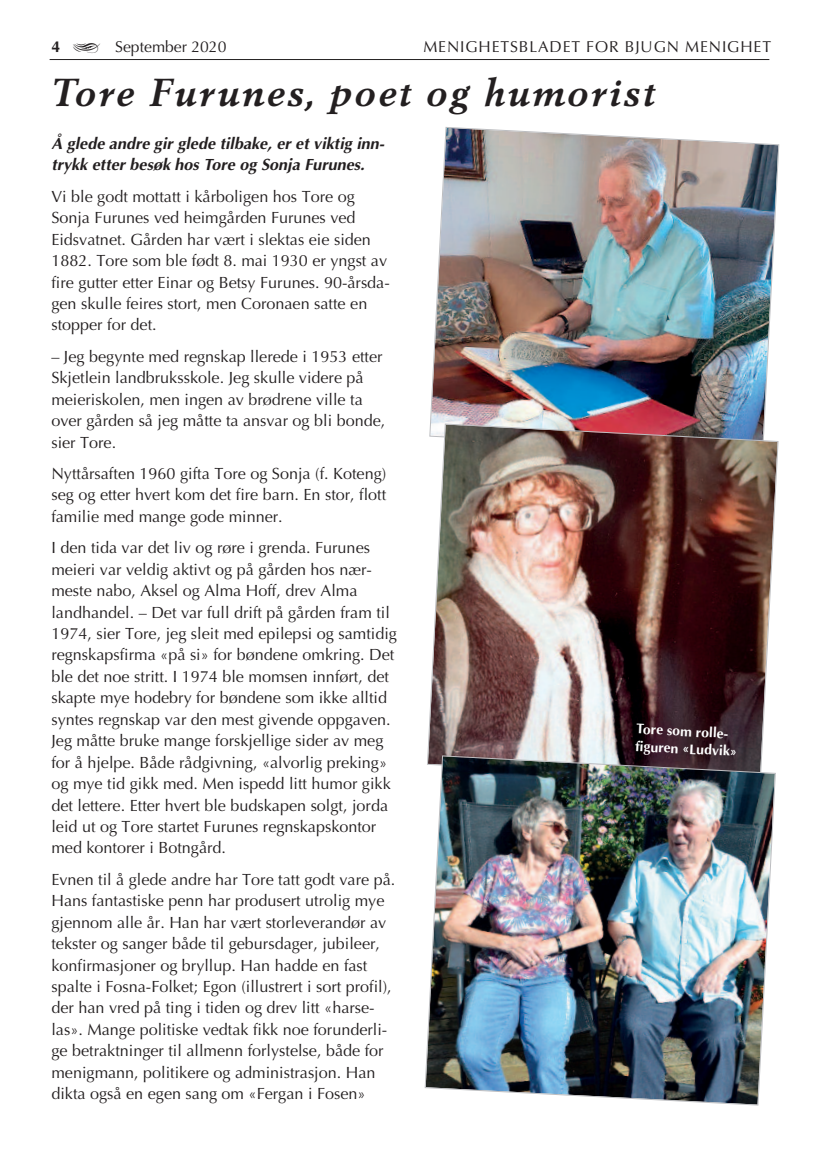
<style>
.page{position:relative;width:819px;height:1161px;background:#fff}
.page>*{position:absolute;margin:0;border:0;box-sizing:border-box;transform-origin:0 0}
.t1{font:italic 700 38.5px "Berling";letter-spacing:.065em;color:#231f20}
.t2{font:16.1px/21.3px "Optima";color:#231f20}
.t3{font:italic 700 16.1px/21.3px "Optima";color:#231f20}
.t4{font:15.75px "Optima";letter-spacing:.055em;color:#231f20}
.t5{font:15.75px "Optima";color:#231f20}
.t6{font:700 15.75px "Optima";color:#231f20}
.t7{font:700 14px/17.5px "Optima";color:#fff}
</style>
<div class="page">
<hr style="left:50px;top:59px;width:719px;height:1px;background:#231f20">
<img style="left:430px;top:127px;width:349px;height:296px">
<img style="left:427px;top:423px;width:352px;height:332px">
<img style="left:424px;top:755px;width:352px;height:351px">
<p class="t6" style="left:51px;top:38px;width:10px">4</p>
<p class="t5" style="left:115px;top:38px;width:113px">September 2020</p>
<p class="t4" style="left:423px;top:38px;width:349px">MENIGHETSBLADET FOR BJUGN MENIGHET</p>
<h1 class="t1" style="left:51px;top:76px;width:604px">Tore Furunes, poet og humorist</h1>
<p class="t3" style="left:51px;top:133px;width:334px">Å glede andre gir glede tilbake, er et viktig inn&shy;trykk etter besøk hos Tore og Sonja Furunes.</p>
<p class="t2" style="left:51px;top:186px;width:340px">Vi ble godt mottatt i kårboligen hos Tore og Sonja Furunes ved heimgården Furunes ved Eidsvatnet. Gården har vært i slektas eie siden 1882. Tore som ble født 8. mai 1930 er yngst av fire gutter etter Einar og Betsy Furunes. 90-årsda&shy;gen skulle feires stort, men Coronaen satte en stopper for det.</p>
<p class="t2" style="left:51px;top:346px;width:335px">– Jeg begynte med regnskap llerede i 1953 etter Skjetlein landbruksskole. Jeg skulle videre på meieriskolen, men ingen av brødrene ville ta over gården så jeg måtte ta ansvar og bli bonde, sier Tore.</p>
<p class="t2" style="left:51px;top:463px;width:336px;text-align:justify">Nyttårsaften 1960 gifta Tore og Sonja (f. Koteng) seg og etter hvert kom det fire barn. En stor, flott familie med mange gode minner.</p>
<p class="t2" style="left:51px;top:537px;width:347px">I den tida var det liv og røre i grenda. Furunes meieri var veldig aktivt og på gården hos nær&shy;meste nabo, Aksel og Alma Hoff, drev Alma landhandel. – Det var full drift på gården fram til 1974, sier Tore, jeg sleit med epilepsi og samtidig regnskapsfirma «på si» for bøndene omkring. Det ble det noe stritt. I 1974 ble momsen innført, det skapte mye hodebry for bøndene som ikke alltid syntes regnskap var den mest givende oppgaven.<br>Jeg måtte bruke mange forskjellige sider av meg for å hjelpe. Både rådgivning, «alvorlig preking» og mye tid gikk med. Men ispedd litt humor gikk det lettere. Etter hvert ble budskapen solgt, jorda leid ut og Tore startet Furunes regnskapskontor med kontorer i Botngård.</p>
<p class="t2" style="left:51px;top:869px;width:345px">Evnen til å glede andre har Tore tatt godt vare på.<br>Hans fantastiske penn har produsert utrolig mye gjennom alle år. Han har vært storleverandør av tekster og sanger både til gebursdager, jubileer, konfirmasjoner og bryllup. Han hadde en fast spalte i Fosna-Folket; Egon (illustrert i sort profil), der han vred på ting i tiden og drev litt «harse&shy;las». Mange politiske vedtak fikk noe forunderli&shy;ge betraktninger til allmenn forlystelse, både for menigmann, politikere og administrasjon. Han dikta også en egen sang om «Fergan i Fosen»</p>
<p class="t7" style="left:636px;top:720px;width:103px;rotate:3deg">Tore som rolle&shy;figuren «Ludvik»</p>
</div>
